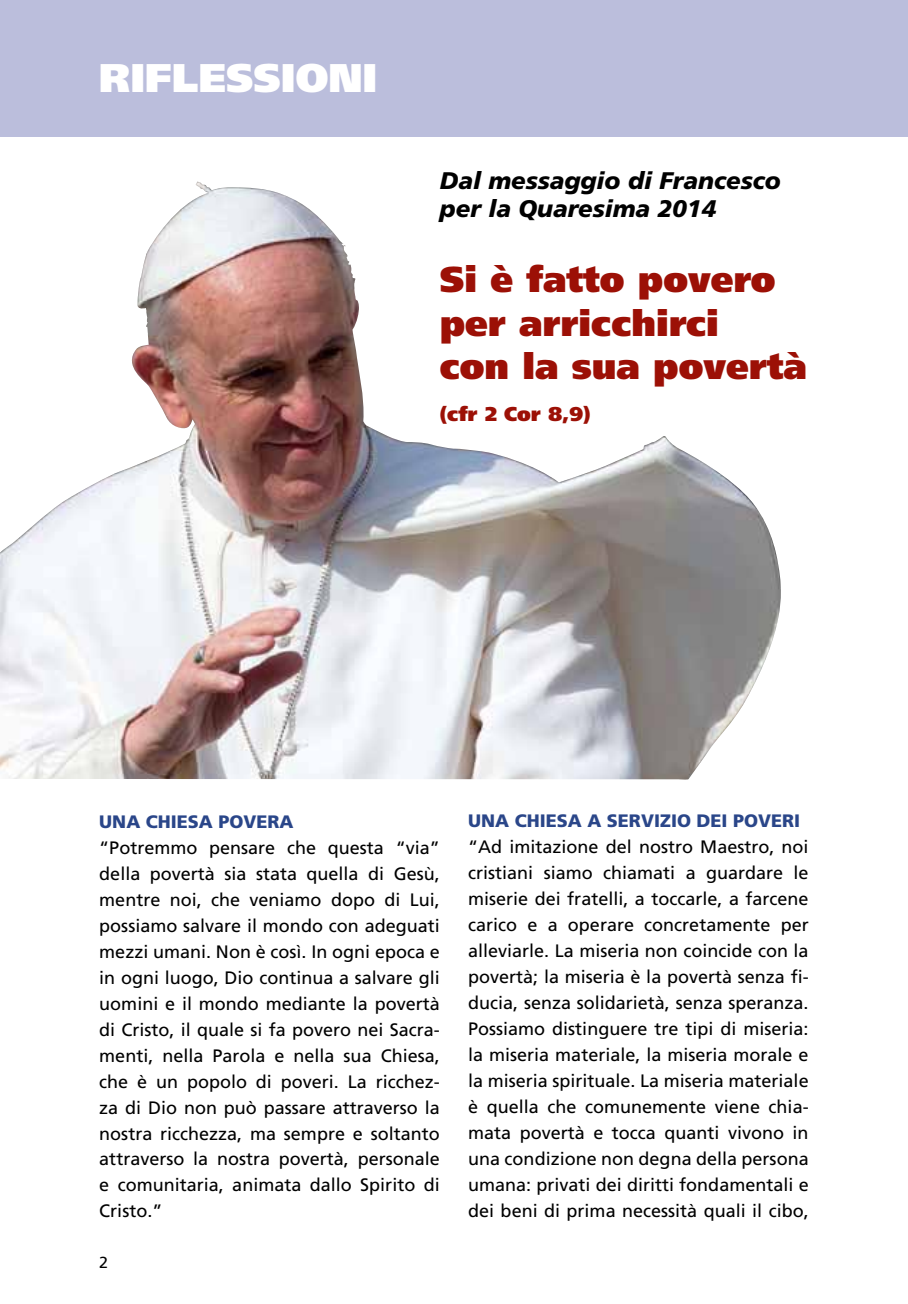
<style>
.page{position:relative;width:908px;height:1304px;background:#fff}
.page>*{position:absolute;margin:0;border:0;box-sizing:border-box;transform-origin:0 0}
.t1{font:900 40px "Frutiger";color:#fff}
.t2{font:900 36px/43.2px "Frutiger";color:#9c1006}
.t3{font:italic 900 24px/28px "Frutiger";color:#000}
.t4{font:900 20px "Frutiger";color:#9c1006}
.t5{font:18px/26px "Frutiger";color:#000;text-align:justify}
.t6{font:900 18px "Frutiger";color:#2a4689}
.t7{font:16px "Frutiger";color:#000}
</style>
<div class="page">
<img style="left:0;top:182px;width:781px;height:598px">
<div style="left:0;top:0;width:907px;height:136px;background:#bbbedc"></div>
<h1 class="t1" style="left:99px;top:53px;width:279px">riflessioni</h1>
<h3 class="t3" style="left:439px;top:166px;width:342px">Dal messaggio di Francesco per la Quaresima 2014</h3>
<h2 class="t2" style="left:439px;top:258px;width:368px">Si è fatto povero per arricchirci<br>con la sua povertà</h2>
<p class="t4" style="left:439px;top:402px;width:152px">(cfr 2 Cor 8,9)</p>
<p class="t6" style="left:99px;top:810px;width:170px">UNA CHIESA POVERA</p>
<p class="t5" style="left:99px;top:834px;width:342px">“Potremmo pensare che questa “via” della povertà sia stata quella di Gesù, mentre noi, che veniamo dopo di Lui, possiamo salvare il mondo con adeguati mezzi umani. Non è così. I n ogni epoca e in ogni luogo, Dio continua a salvare gli uomini e il mondo mediante la povertà di Cristo, il quale si fa povero nei Sacra&shy;menti, nella Parola e nella sua Chiesa, che è un popolo di poveri. La ricchez&shy;za di Dio non può passare attraverso la nostra ricchezza, ma sempre e soltanto attraverso la nostra povertà, personale e comunitaria, animata dallo Spirito di Cristo.”</p>
<p class="t7" style="left:99px;top:1253px;width:10px">2</p>
<p class="t6" style="left:468px;top:810px;width:333px">UNA CHIESA A SERVIZIO DEI POVERI</p>
<p class="t5" style="left:468px;top:834px;width:342px">“Ad imitazione del nostro Maestro, noi cristiani siamo chiamati a guardare le miserie dei fratelli, a toccarle, a farcene carico e a operare concretamente per alleviarle. La miseria non coincide con la povertà; la miseria è la povertà senza fi&shy;ducia, senza solidarietà, senza speranza.<br>Possiamo distinguere tre tipi di miseria: la miseria materiale, la miseria morale e la miseria spirituale. La miseria materiale è quella che comunemente viene chia&shy;mata povertà e tocca quanti vivono in una condizione non degna della persona umana: privati dei diritti fondamentali e dei beni di prima necessità quali il cibo,</p>
</div>
